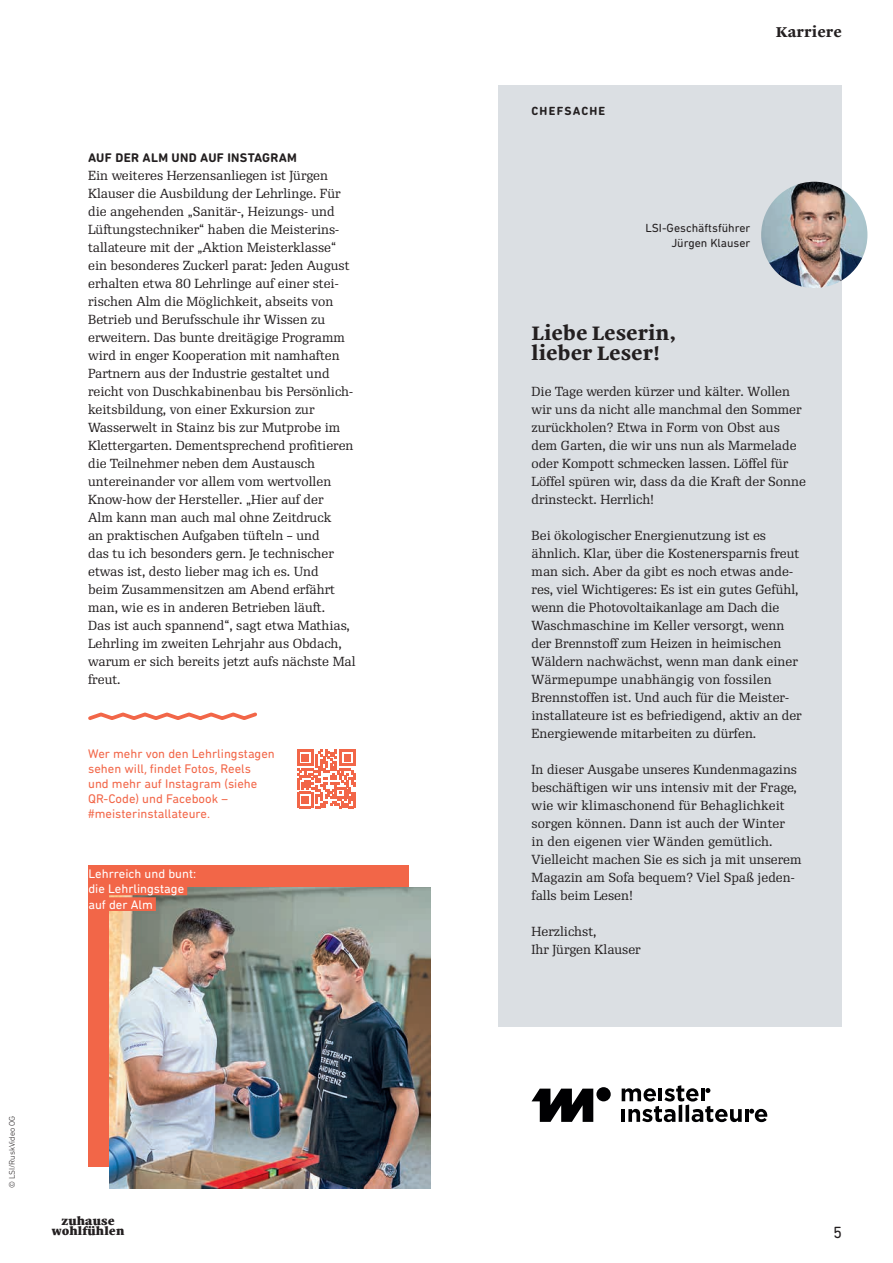
<style>
.page{position:relative;width:893px;height:1263px;background:#fff}
.page>*{position:absolute;margin:0;border:0;box-sizing:border-box;transform-origin:0 0}
.t1{font:700 19.5px/19.5px "Malabar LTW02";color:#231f20}
.t2{font:16.5px "DIN Next Rounded LT Pro";color:#231f20}
.t3{font:700 14.25px "Malabar LTW02";letter-spacing:.01em;color:#231f20}
.t4{font:12.75px/18px "Re Public";color:#231f20}
.t5{font:12.75px/15px "DIN Next Rounded LT Pro";color:#f26648}
.t6{font:12.75px/15.8px "DIN Next Rounded LT Pro";color:#fff}
.t7{font:700 12.75px "DIN Next Rounded LT Pro";letter-spacing:.02em;color:#231f20}
.t8{font:12px/14.2px "DIN Next Rounded LT Pro";color:#231f20;text-align:right}
.t9{font:700 12px "DIN Next Rounded LT Pro";letter-spacing:.1em;color:#231f20}
.t10{font:800 11.1px/10.2px "Malabar LTW02";letter-spacing:.01em;color:#231f20;text-align:center}
.t11{font:300 8.25px "DIN Next Rounded LT Pro";color:#231f20}
</style>
<div class="page">
<div style="left:88px;top:866px;width:321px;height:301px;background:#f26648"></div>
<div style="left:499px;top:85px;width:343px;height:941px;background:#dbdfe3"></div>
<img style="left:761px;top:182px;width:106px;height:106px;border-radius:53px">
<img style="left:110px;top:887px;width:320px;height:301px">
<svg style="left:88px;top:712px;width:169px;height:8px"></svg>
<svg style="left:531px;top:1087px;width:80px;height:35px"></svg>
<svg style="left:622px;top:1085px;width:145px;height:37px"></svg>
<div style="left:88px;top:881px;width:99px;height:14px;background:#f26648"></div>
<div style="left:88px;top:897px;width:68px;height:14px;background:#f26648"></div>
<svg style="left:297px;top:749px;width:59px;height:59px"></svg>
<p class="t7" style="left:88px;top:150px;width:210px">AUF DER ALM UND AUF INSTAGRAM</p>
<p class="t4" style="left:88px;top:166px;width:269px">Ein weiteres Herzensanliegen ist Jürgen Klauser die Ausbildung der Lehrlinge. Für die angehenden „Sanitär-, Heizungs- und Lüftungstechniker“ haben die Meisterins&shy;tallateure mit der „Aktion Meisterklasse“ ein besonderes Zuckerl parat: Jeden August erhalten etwa 80 Lehrlinge auf einer stei&shy;rischen Alm die Möglichkeit, abseits von Betrieb und Berufsschule ihr Wissen zu erweitern. Das bunte dreitägige Programm wird in enger Kooperation mit namhaften Partnern aus der Industrie gestaltet und reicht von Duschkabinenbau bis Persönlich&shy;keitsbildung, von einer Exkursion zur Wasserwelt in Stainz bis zur Mutprobe im Klettergarten. Dementsprechend profitieren die Teilnehmer neben dem Austausch untereinander vor allem vom wertvollen Know-how der Hersteller. „Hier auf der<br>Alm kann man auch mal ohne Zeitdruck<br>an praktischen Aufgaben tüfteln – und<br>das tu ich besonders gern. Je technischer etwas ist, desto lieber mag ich es. Und<br>beim Zusammensitzen am Abend erfährt man, wie es in anderen Betrieben läuft.<br>Das ist auch spannend“, sagt etwa Mathias, Lehrling im zweiten Lehrjahr aus Obdach, warum er sich bereits jetzt aufs nächste Mal freut.</p>
<p class="t5" style="left:88px;top:746px;width:188px">Wer mehr von den Lehrlingstagen sehen will, findet Fotos, Reels und mehr auf Instagram (siehe<br>QR-Code) und Facebook – #meisterinstallateure.</p>
<p class="t6" style="left:88px;top:865px;width:109px">Lehrreich und bunt: die Lehrlingstage auf der Alm</p>
<p class="t11" style="left:7px;top:1188px;width:74px;rotate:-90deg">© LSI/RuskVideo OG</p>
<p class="t10" style="left:52px;top:1215px;width:74px">zuhause wohlfühlen</p>
<p class="t9" style="left:531px;top:104px;width:75px">CHEFSACHE</p>
<p class="t3" style="left:776px;top:21px;width:68px">Karriere</p>
<p class="t8" style="left:645px;top:221px;width:107px">LSI-Geschäftsführer<br>Jürgen Klauser</p>
<h1 class="t1" style="left:531px;top:323px;width:147px">Liebe Leserin, lieber Leser!</h1>
<p class="t4" style="left:531px;top:382px;width:276px">Die Tage werden kürzer und kälter. Wollen wir uns da nicht alle manchmal den Sommer zurückholen? Etwa in Form von Obst aus dem Garten, die wir uns nun als Marmelade oder Kompott schmecken lassen. Löffel für Löffel spüren wir, dass da die Kraft der Sonne drinsteckt. Herrlich!</p>
<p class="t4" style="left:531px;top:526px;width:272px">Bei ökologischer Energienutzung ist es ähnlich. Klar, über die Kostenersparnis freut man sich. Aber da gibt es noch etwas ande&shy;res, viel Wichtigeres: Es ist ein gutes Gefühl, wenn die Photovoltaikanlage am Dach die Waschmaschine im Keller versorgt, wenn der Brennstoff zum Heizen in heimischen Wäldern nachwächst, wenn man dank einer Wärmepumpe unabhängig von fossilen Brennstoffen ist. Und auch für die Meister&shy;installateure ist es befriedigend, aktiv an der Energiewende mitarbeiten zu dürfen.</p>
<p class="t4" style="left:531px;top:761px;width:272px">In dieser Ausgabe unseres Kundenmagazins beschäftigen wir uns intensiv mit der Frage, wie wir klimaschonend für Behaglichkeit sorgen können. Dann ist auch der Winter<br>in den eigenen vier Wänden gemütlich.<br>Vielleicht machen Sie es sich ja mit unserem Magazin am Sofa bequem? Viel Spaß jeden&shy;falls beim Lesen!</p>
<p class="t4" style="left:531px;top:923px;width:111px">Herzlichst,<br>Ihr Jürgen Klauser</p>
<p class="t2" style="left:833px;top:1223px;width:10px">5</p>
</div>
